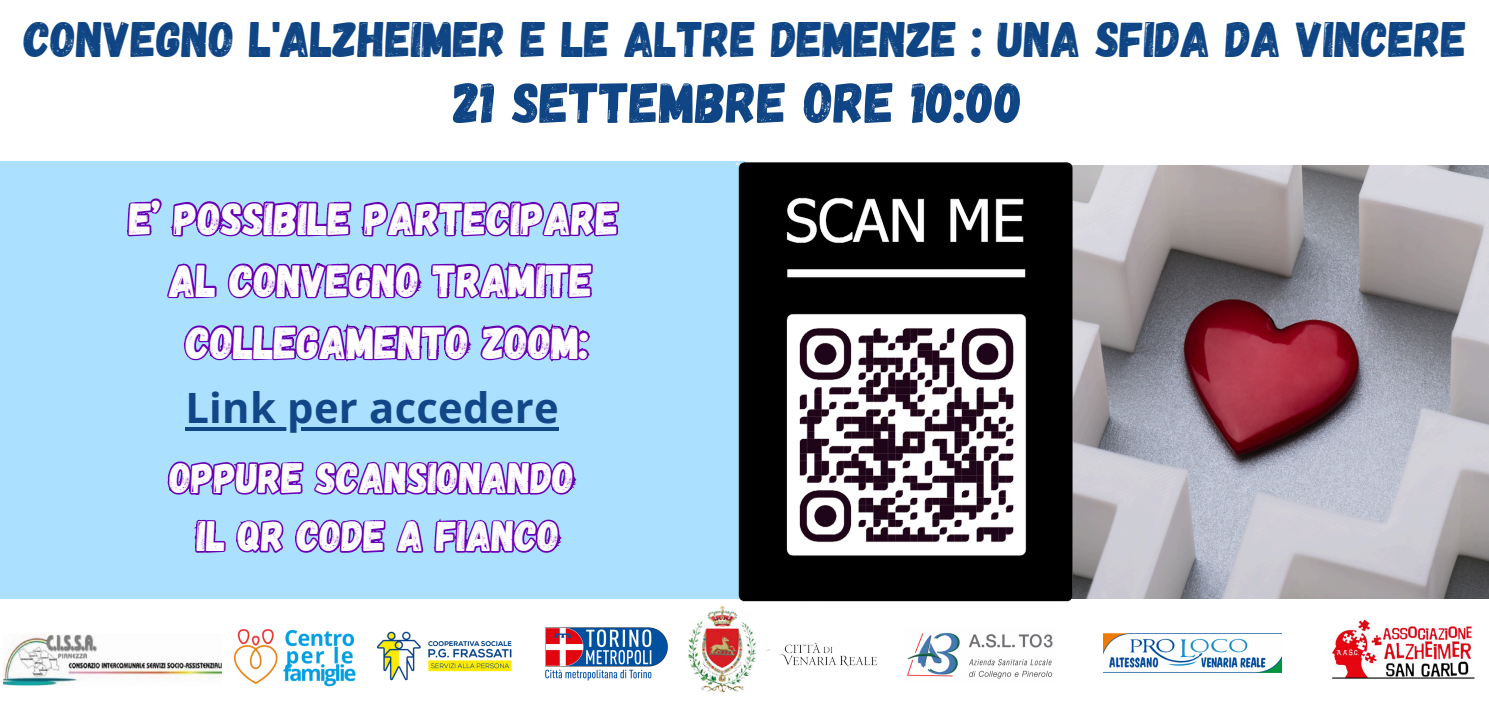
<style>
.page{position:relative;width:1489px;height:702px;background:#fff}
.page>*{position:absolute;margin:0;border:0;box-sizing:border-box;transform-origin:0 0}
.t1{font:57.25px "Gagalin";color:#0f4584}
.t2{font:49.75px "Gagalin";color:#0f4584}
.t3{font:44.75px "Gagalin";color:#fff}
.t4{font:42.25px/58px "Gagalin";color:#fff;text-align:center}
.t5{font:700 41.75px "Open Sans";letter-spacing:.005em;color:#114688}
</style>
<div class="page">
<img style="left:605px;top:605px;width:165px;height:88px">
<img style="left:779px;top:642px;width:99px;height:25px">
<img style="left:4px;top:634px;width:162px;height:51px">
<img style="left:1104px;top:633px;width:178px;height:39px">
<img style="left:907px;top:633px;width:146px;height:46px">
<img style="left:1332px;top:619px;width:143px;height:60px">
<div style="left:0;top:161px;width:744px;height:437px;background:#abe0ff"></div>
<img style="left:1124px;top:165px;width:365px;height:433px">
<img style="left:732px;top:161px;width:392px;height:441px">
<svg style="left:126px;top:198px;width:494px;height:39px"></svg>
<svg style="left:182px;top:198px;width:410px;height:130px"></svg>
<svg style="left:166px;top:328px;width:439px;height:351px"></svg>
<svg style="left:169px;top:387px;width:421px;height:300px"></svg>
<p class="t2" style="left:24px;top:7px;width:1444px">CONVEGNO L'ALZHEIMER E LE ALTRE DEMENZE : UNA SFIDA DA VINCERE</p>
<p class="t1" style="left:453px;top:65px;width:571px">21 SETTEMBRE ORE 10:00</p>
<p class="t3" style="left:129px;top:189px;width:491px">E’ POSSIBILE PARTECIPARE</p>
<p class="t3" style="left:169px;top:251px;width:425px">AL CONVEGNO TRAMITE</p>
<p class="t3" style="left:186px;top:313px;width:405px">COLLEGAMENTO ZOOM:</p>
<p class="t5" style="left:185px;top:378px;width:375px">Link per accedere</p>
<p class="t4" style="left:170px;top:446px;width:406px">OPPURE SCANSIONANDO<br>IL QR CODE A FIANCO</p>
</div>
